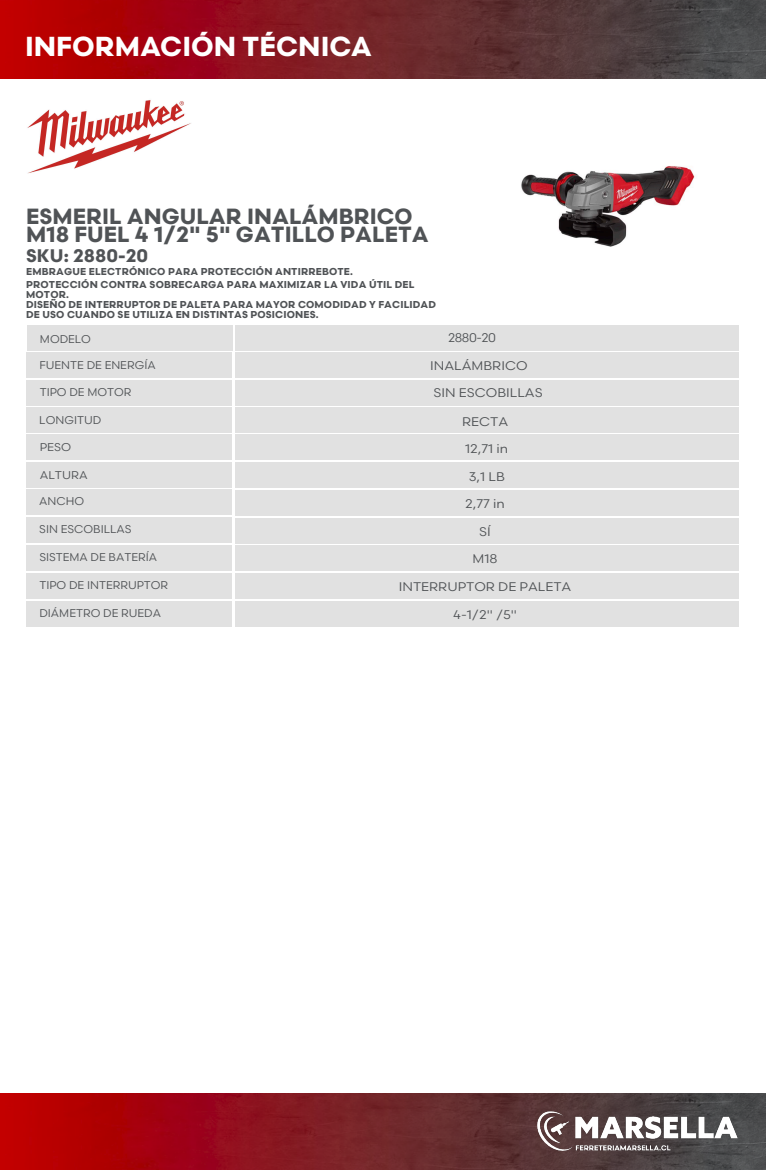
<style>
.page{position:relative;width:766px;height:1170px;background:#fff}
.page>*{position:absolute;margin:0;border:0;box-sizing:border-box;transform-origin:0 0}
.t1{font:700 27.38px "Scandia";color:#fff}
.t2{font:700 21.88px/17.9px "Scandia";color:#505356}
.t3{font:700 18.12px "Scandia";color:#505356}
.t4{font:12.5px/27.4px "Scandia";color:#505356;scale:1.09 1}
.t5{font:12.5px "Scandia";color:#505356}
.t6{font:11.25px "Scandia";color:#505356}
.t7{font:11.25px "Scandia";color:#505356;scale:1.06 1}
.t8{font:700 10px/9.8px "Scandia";letter-spacing:.015em;color:#505356}
</style>
<div class="page">
<div style="left:27px;top:352px;width:205px;height:26px;background:#e1e1e1"></div>
<div style="left:234px;top:352px;width:504px;height:26px;background:#e1e1e1"></div>
<div style="left:27px;top:325px;width:206px;height:26px;background:#e1e1e1"></div>
<div style="left:27px;top:380px;width:205px;height:25px;background:#e1e1e1"></div>
<div style="left:234px;top:380px;width:504px;height:25px;background:#e1e1e1"></div>
<div style="left:27px;top:407px;width:205px;height:26px;background:#e1e1e1"></div>
<div style="left:234px;top:407px;width:504px;height:26px;background:#e1e1e1"></div>
<div style="left:27px;top:434px;width:205px;height:26px;background:#e1e1e1"></div>
<div style="left:234px;top:434px;width:504px;height:26px;background:#e1e1e1"></div>
<div style="left:27px;top:462px;width:205px;height:26px;background:#e1e1e1"></div>
<div style="left:26px;top:489px;width:206px;height:26px;background:#e1e1e1"></div>
<div style="left:26px;top:517px;width:206px;height:26px;background:#e1e1e1"></div>
<div style="left:26px;top:545px;width:206px;height:26px;background:#e1e1e1"></div>
<div style="left:27px;top:573px;width:205px;height:26px;background:#e1e1e1"></div>
<div style="left:27px;top:601px;width:205px;height:26px;background:#e1e1e1"></div>
<img style="left:0;top:1px;width:765px;height:77px">
<img style="left:0;top:1093px;width:765px;height:76px">
<img style="left:514px;top:1093px;width:245px;height:76px">
<img style="left:521px;top:166px;width:174px;height:81px">
<img style="left:27px;top:100px;width:164px;height:74px">
<div style="left:235px;top:325px;width:504px;height:26px;background:#e1e1e1"></div>
<div style="left:234px;top:462px;width:504px;height:26px;background:#e1e1e1"></div>
<div style="left:235px;top:489px;width:503px;height:26px;background:#e1e1e1"></div>
<div style="left:235px;top:518px;width:503px;height:25px;background:#e1e1e1"></div>
<div style="left:235px;top:545px;width:503px;height:26px;background:#e1e1e1"></div>
<div style="left:235px;top:572px;width:504px;height:26px;background:#e1e1e1"></div>
<div style="left:235px;top:601px;width:504px;height:26px;background:#e1e1e1"></div>
<h1 class="t1" style="left:25px;top:30px;width:348px">INFORMACIÓN TÉCNICA</h1>
<h2 class="t2" style="left:26px;top:207px;width:404px">ESMERIL ANGULAR INALÁMBRICO<br>M18 FUEL 4 1/2" 5" GATILLO PALETA</h2>
<h3 class="t3" style="left:26px;top:244px;width:123px">SKU: 2880-20</h3>
<p class="t8" style="left:26px;top:265px;width:390px;line-height:12.5px">EMBRAGUE ELECTRÓNICO PARA PROTECCIÓN ANTIRREBOTE.<br>PROTECCIÓN CONTRA SOBRECARGA PARA MAXIMIZAR LA VIDA ÚTIL DEL</p>
<p class="t8" style="left:26px;top:290px;width:411px">MOTOR.<br>DISEÑO DE INTERRUPTOR DE PALETA PARA MAYOR COMODIDAD Y FACILIDAD<br>DE USO CUANDO SE UTILIZA EN DISTINTAS POSICIONES.</p>
<p class="t6" style="left:40px;top:332px;width:52px">MODELO</p>
<p class="t5" style="left:448px;top:330px;width:50px">2880-20</p>
<p class="t6" style="left:40px;top:358px;width:118px">FUENTE DE ENERGÍA</p>
<p class="t6" style="left:40px;top:385px;width:93px">TIPO DE MOTOR</p>
<p class="t6" style="left:39px;top:413px;width:64px">LONGITUD</p>
<p class="t7" style="left:40px;top:440px;width:31px">PESO</p>
<p class="t7" style="left:40px;top:468px;width:47px">ALTURA</p>
<p class="t6" style="left:39px;top:494px;width:46px">ANCHO</p>
<p class="t6" style="left:39px;top:522px;width:94px">SIN ESCOBILLAS</p>
<p class="t6" style="left:39px;top:550px;width:119px">SISTEMA DE BATERÍA</p>
<p class="t6" style="left:39px;top:578px;width:130px">TIPO DE INTERRUPTOR</p>
<p class="t6" style="left:39px;top:606px;width:123px">DIÁMETRO DE RUEDA</p>
<p class="t4" style="left:430px;top:352px;width:105px">INALÁMBRICO<br>SIN ESCOBILLAS</p>
<p class="t4" style="left:462px;top:407px;width:44px">RECTA</p>
<p class="t4" style="left:465px;top:435px;width:41px">12,71 in</p>
<p class="t4" style="left:468px;top:462px;width:35px">3,1 LB</p>
<p class="t4" style="left:465px;top:490px;width:38px">2,77 in</p>
<p class="t4" style="left:479px;top:517px;width:12px">SÍ</p>
<p class="t4" style="left:472px;top:545px;width:24px">M18</p>
<p class="t4" style="left:398px;top:572px;width:160px">INTERRUPTOR DE PALETA</p>
<p class="t4" style="left:453px;top:600px;width:60px">4-1/2" /5"</p>
</div>
